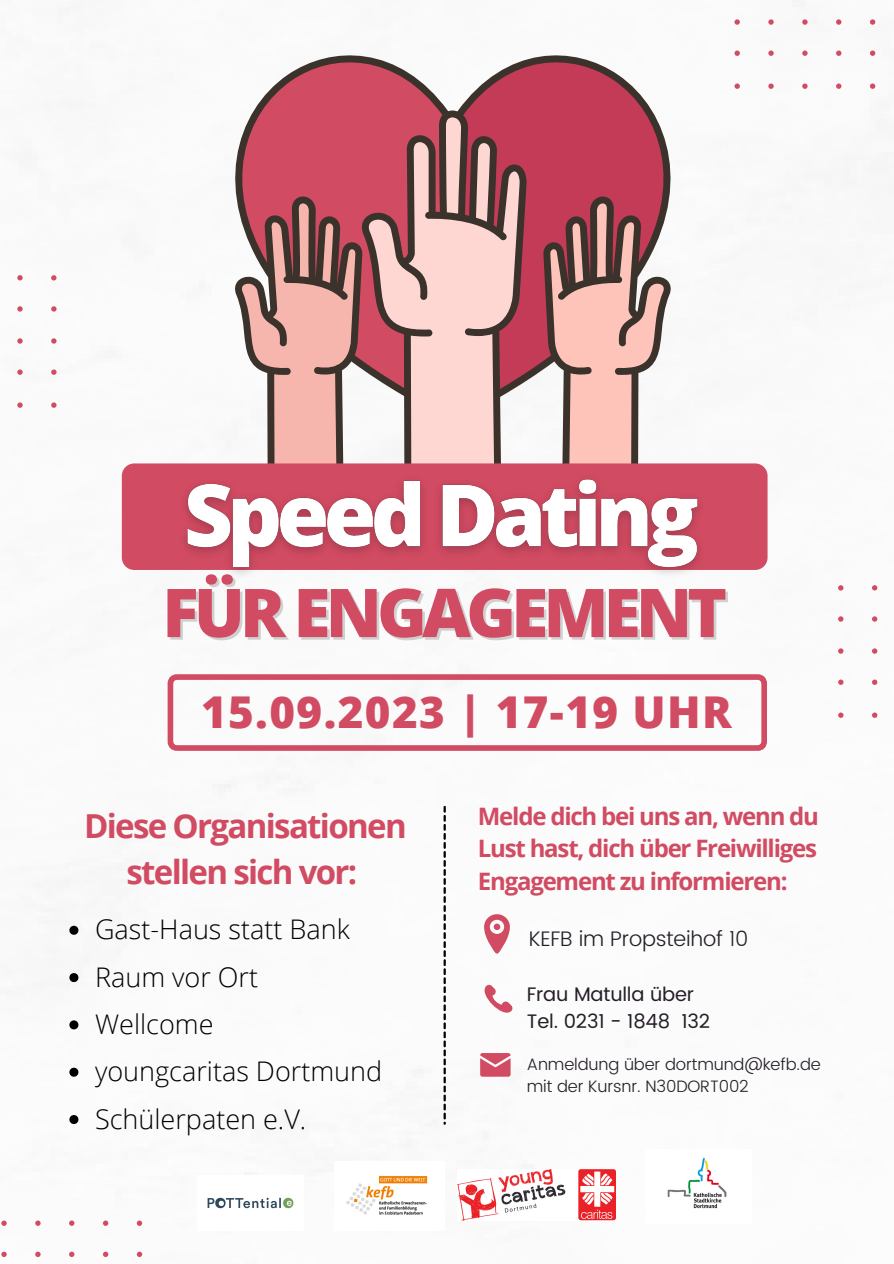
<style>
.page{position:relative;width:894px;height:1264px;background:#fff}
.page>*{position:absolute;margin:0;border:0;box-sizing:border-box;transform-origin:0 0}
.t1{font:800 67.35px "Open Sans";letter-spacing:-.07em;color:#d14b62}
.t2{font:800 43.95px "Open Sans";letter-spacing:.035em;color:#d14b62}
.t3{font:700 33px/46.2px "Open Sans";letter-spacing:-.05em;color:#d14b62;text-align:center}
.t4{font:300 27px "Open Sans";color:#000}
.t5{font:700 24px/32.7px "Open Sans";letter-spacing:-.05em;color:#d14b62;text-align:justify}
.t6{font:300 21px "Poppins";letter-spacing:-.01em;color:#251e27}
.t7{font:19.5px "Poppins";letter-spacing:-.01em;color:#251e27}
.t8{font:300 16.5px/22.5px "Poppins";letter-spacing:-.01em;color:#251e27}
</style>
<div class="page">
<svg style="left:235px;top:55px;width:436px;height:388px"></svg>
<div style="left:122px;top:463px;width:645px;height:107px;background:#d14b62;border-radius:12px"></div>
<svg style="left:167px;top:674px;width:599px;height:76px"></svg>
<svg style="left:443px;top:806px;width:2px;height:318px"></svg>
<svg style="left:484px;top:984px;width:28px;height:29px"></svg>
<svg style="left:480px;top:1053px;width:30px;height:23px"></svg>
<svg style="left:484px;top:914px;width:25px;height:39px"></svg>
<div style="left:493px;top:923px;width:7px;height:7px;background:#d14b62;border-radius:50%"></div>
<svg style="left:17px;top:275px;width:40px;height:133px"></svg>
<svg style="left:734px;top:0;width:141px;height:89px"></svg>
<svg style="left:838px;top:585px;width:40px;height:133px"></svg>
<svg style="left:1px;top:1220px;width:141px;height:37px"></svg>
<img style="left:346px;top:1176px;width:82px;height:39px">
<img style="left:667px;top:1157px;width:60px;height:52px">
<img style="left:458px;top:1169px;width:157px;height:51px">
<img style="left:207px;top:1197px;width:87px;height:12px">
<img style="left:169px;top:443px;width:571px;height:134px">
<svg style="left:69px;top:925px;width:9px;height:9px"></svg>
<svg style="left:69px;top:973px;width:9px;height:9px"></svg>
<svg style="left:69px;top:1020px;width:9px;height:9px"></svg>
<svg style="left:69px;top:1067px;width:9px;height:9px"></svg>
<svg style="left:69px;top:1115px;width:9px;height:8px"></svg>
<p class="t1" style="left:162px;top:565px;width:566px">FÜR ENGAGEMENT</p>
<p class="t2" style="left:201px;top:681px;width:532px">15.09.2023 | 17-19 UHR</p>
<p class="t3" style="left:84px;top:801px;width:324px">Diese Organisationen stellen sich vor:</p>
<p class="t5" style="left:477px;top:798px;width:342px">Melde dich bei uns an, wenn du Lust hast, dich über Freiwilliges Engagement zu informieren:</p>
<p class="t4" style="left:95px;top:910px;width:256px">Gast-Haus statt Bank</p>
<p class="t4" style="left:95px;top:957px;width:164px">Raum vor Ort</p>
<p class="t4" style="left:95px;top:1005px;width:120px">Wellcome</p>
<p class="t4" style="left:95px;top:1052px;width:288px">youngcaritas Dortmund</p>
<p class="t4" style="left:95px;top:1099px;width:213px">Schülerpaten e.V.</p>
<p class="t6" style="left:528px;top:926px;width:221px">KEFB im Propsteihof 10</p>
<p class="t7" style="left:526px;top:982px;width:169px">Frau Matulla über</p>
<p class="t7" style="left:526px;top:1009px;width:185px">Tel. 0231 - 1848 132</p>
<p class="t8" style="left:526px;top:1052px;width:295px">Anmeldung über dortmund@kefb.de mit der Kursnr. N30DORT002</p>
</div>
